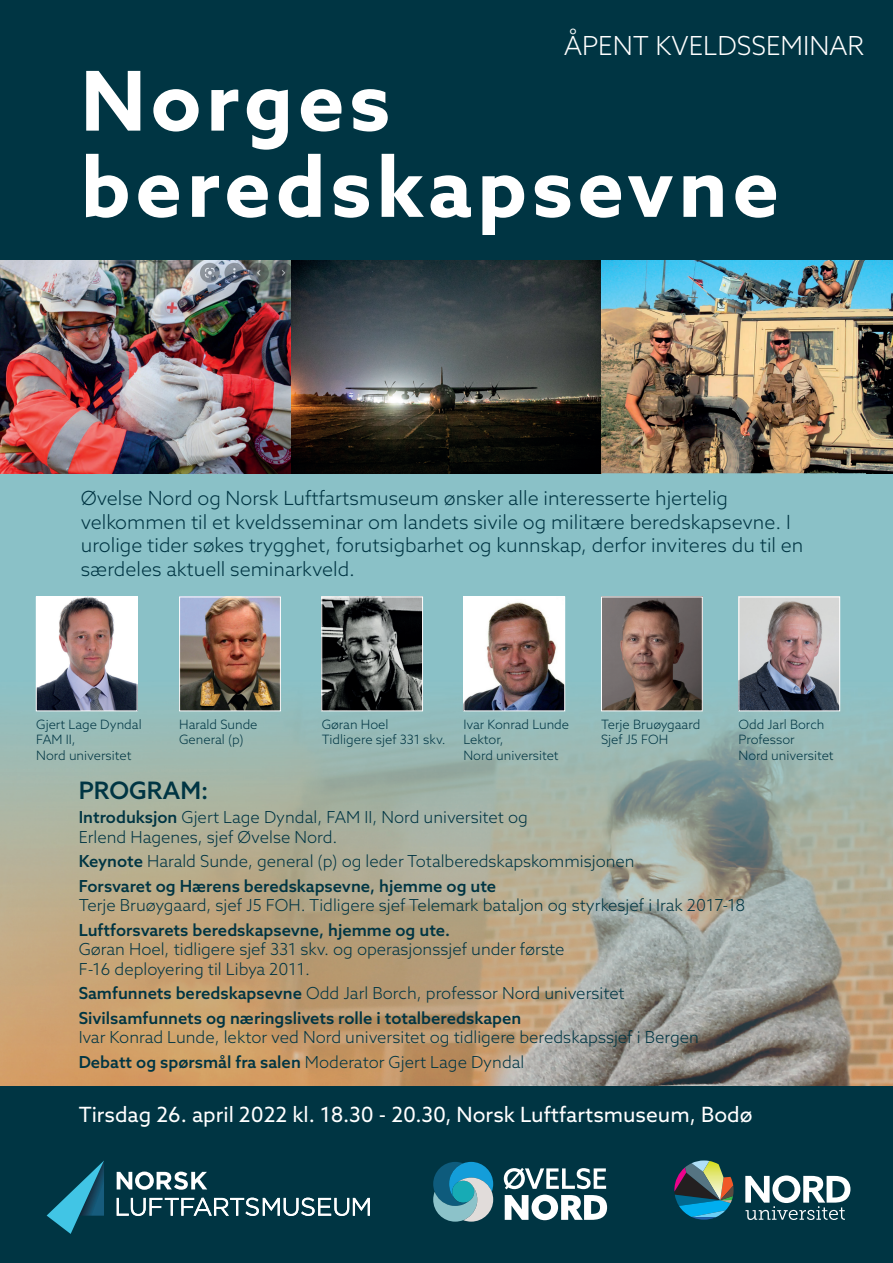
<style>
.page{position:relative;width:893px;height:1263px;background:#fff}
.page>*{position:absolute;margin:0;border:0;box-sizing:border-box;transform-origin:0 0}
.t1{font:700 82.5px/86.2px "Azo Sans";letter-spacing:.06em;color:#fff}
.t2{font:300 26.25px "Azo Sans";color:#fff}
.t3{font:500 24.08px "Azo Sans";color:#003543}
.t4{font:21px "Azo Sans";color:#fff}
.t5{font:300 19.5px/23.4px "Azo Sans";color:#003543}
.t6{font:300 16.58px/19.9px "Azo Sans";color:#003543}
.t7{font:500 16.58px/24.2px "Azo Sans";color:#003543}
.t8{font:300 12.83px/15.5px "Azo Sans";color:#003543}
.s1{font-weight:500}
.s2{font-weight:300}
</style>
<div class="page">
<div style="left:0;top:0;width:893px;height:1196px;background:#8ac1c7"></div>
<img style="left:0;top:680px;width:893px;height:406px">
<div style="left:0;top:1086px;width:893px;height:177px;background:#003543"></div>
<img style="left:38px;top:598px;width:98px;height:111px">
<div style="left:36px;top:596px;width:102px;height:115px;border:1px solid #fff"></div>
<img style="left:323px;top:598px;width:98px;height:111px">
<div style="left:321px;top:596px;width:102px;height:115px;border:1px solid #fff"></div>
<img style="left:181px;top:598px;width:98px;height:111px">
<div style="left:179px;top:596px;width:102px;height:115px;border:1px solid #fff"></div>
<img style="left:465px;top:598px;width:98px;height:111px">
<div style="left:463px;top:596px;width:102px;height:115px;border:1px solid #fff"></div>
<img style="left:740px;top:598px;width:98px;height:111px">
<div style="left:738px;top:596px;width:102px;height:115px;border:1px solid #fff"></div>
<img style="left:603px;top:598px;width:98px;height:111px">
<div style="left:601px;top:596px;width:102px;height:115px;border:1px solid #fff"></div>
<svg style="left:674px;top:1160px;width:60px;height:60px"></svg>
<svg style="left:745px;top:1175px;width:105px;height:45px"></svg>
<div style="left:0;top:0;width:893px;height:261px;background:#003543"></div>
<svg style="left:504px;top:1168px;width:102px;height:21px"></svg>
<svg style="left:505px;top:1195px;width:102px;height:25px"></svg>
<svg style="left:433px;top:1162px;width:60px;height:59px"></svg>
<img style="left:0;top:261px;width:291px;height:212px">
<img style="left:291px;top:261px;width:602px;height:212px">
<img style="left:601px;top:261px;width:1px;height:212px">
<svg style="left:117px;top:1197px;width:253px;height:19px"></svg>
<svg style="left:117px;top:1171px;width:90px;height:19px"></svg>
<svg style="left:47px;top:1160px;width:57px;height:74px"></svg>
<h2 class="t2" style="left:564px;top:28px;width:302px">ÅPENT KVELDSSEMINAR</h2>
<h1 class="t1" style="left:81px;top:57px;width:700px">Norges beredskapsevne</h1>
<p class="t5" style="left:81px;top:486px;width:724px">Øvelse Nord og Norsk Luftfartsmuseum ønsker alle interesserte hjertelig velkommen til et kveldsseminar om landets sivile og militære beredskapsevne. I urolige tider søkes trygghet, forutsigbarhet og kunnskap, derfor inviteres du til en særdeles aktuell seminarkveld.</p>
<p class="t8" style="left:36px;top:716px;width:107px">Gjert Lage Dyndal<br>FAM II,<br>Nord universitet</p>
<p class="t8" style="left:322px;top:716px;width:125px">Gøran Hoel<br>Tidligere sjef 331 skv.</p>
<p class="t8" style="left:179px;top:716px;width:80px">Harald Sunde<br>General (p)</p>
<p class="t8" style="left:463px;top:716px;width:107px">Ivar Konrad Lunde<br>Lektor,<br>Nord universitet</p>
<p class="t8" style="left:738px;top:716px;width:97px">Odd Jarl Borch<br>Professor<br>Nord universitet</p>
<p class="t8" style="left:601px;top:716px;width:101px">Terje Bruøygaard<br>Sjef J5 FOH</p>
<h3 class="t3" style="left:79px;top:775px;width:131px">PROGRAM:</h3>
<p class="t6" style="left:79px;top:807px;width:451px"><span class="s1">Introduksjon</span> Gjert Lage Dyndal, FAM II, Nord universitet og<br>Erlend Hagenes, sjef Øvelse Nord.</p>
<p class="t6" style="left:79px;top:849px;width:558px;line-height:24.2px"><span class="s1">Keynote</span> Harald Sunde, general (p) og leder Totalberedskapskommisjonen<br><span class="s1">Forsvaret og Hærens beredskapsevne, hjemme og ute</span></p>
<p class="t6" style="left:79px;top:895px;width:668px">Terje Bruøygaard, sjef J5 FOH. Tidligere sjef Telemark bataljon og styrkesjef i Irak 2017-18</p>
<p class="t7" style="left:79px;top:917px;width:373px">Luftforsvarets beredskapsevne, hjemme og ute.</p>
<p class="t6" style="left:79px;top:939px;width:487px">Gøran Hoel, tidligere sjef 331 skv. og operasjonssjef under første<br>F-16 deployering til Libya 2011.</p>
<p class="t7" style="left:79px;top:981px;width:548px">Samfunnets beredskapsevne <span class="s2">Odd Jarl Borch, professor Nord universitet<br></span>Sivilsamfunnets og næringslivets rolle i totalberedskapen</p>
<p class="t6" style="left:79px;top:1025px;width:622px;line-height:24.2px">Ivar Konrad Lunde, lektor ved Nord universitet og tidligere beredskapssjef i Bergen<br><span class="s1">Debatt og spørsmål fra salen</span> Moderator Gjert Lage Dyndal</p>
<p class="t4" style="left:79px;top:1101px;width:675px">Tirsdag 26. april 2022 kl. 18.30 - 20.30, Norsk Luftfartsmuseum, Bodø</p>
</div>
